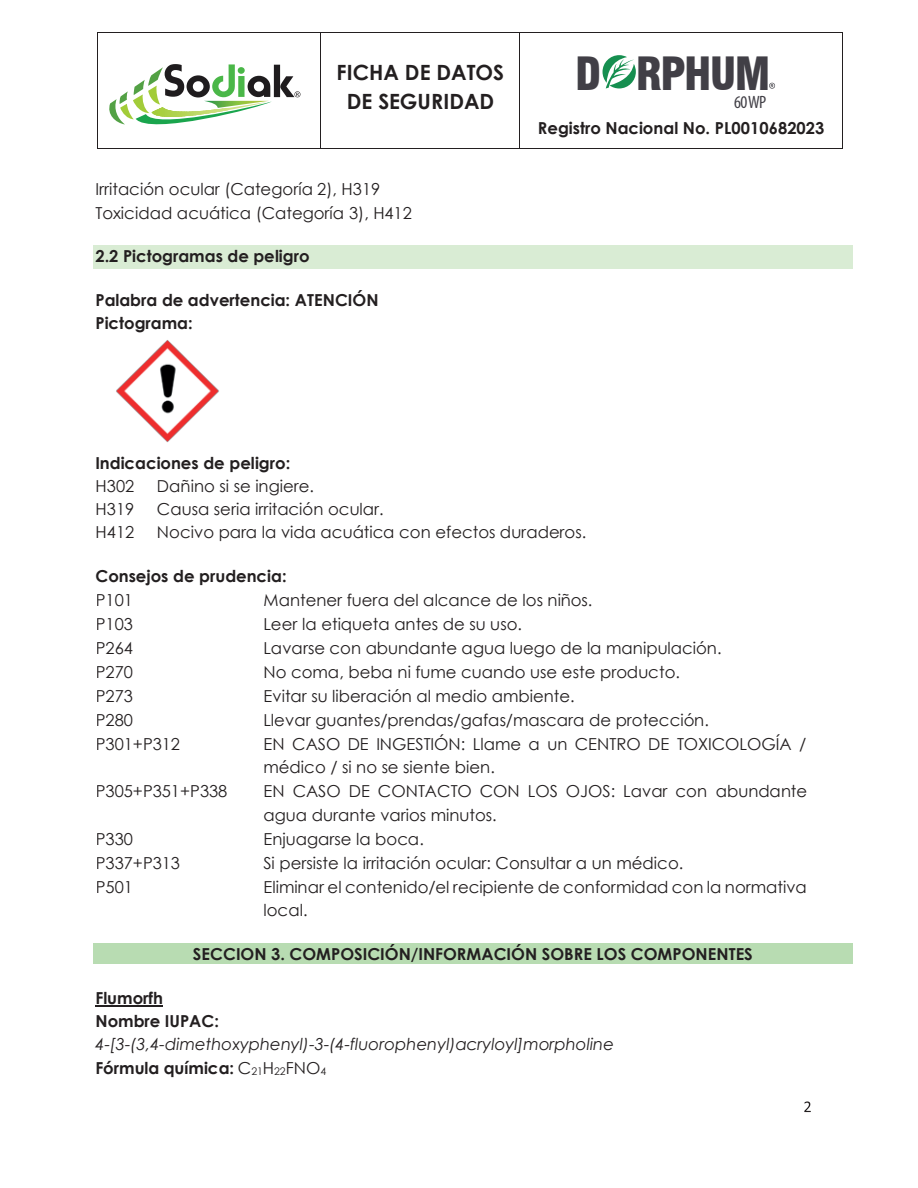
<style>
.page{position:relative;width:918px;height:1188px;background:#fff}
.page>*{position:absolute;margin:0;border:0;box-sizing:border-box;transform-origin:0 0}
.t1{font:900 condensed 44.7px "Swiss 721 BT";letter-spacing:-.04em;color:#413f46}
.t2{font:700 21px/28.2px "Century Gothic";color:#231f20;text-align:center}
.t3{font:condensed 17.85px "Myriad Pro";color:#413f46}
.t4{font:16.5px/23.4px "Century Gothic";color:#231f20}
.t5{font:700 16.5px/23.1px "Century Gothic";color:#231f20}
.t6{font:italic 16.5px/23.4px "Century Gothic";color:#231f20}
.s1{font-weight:700;font-style:normal}
.s2{font-style:normal}
.s3{font-style:normal;font-size:10.5px}
</style>
<div class="page">
<svg style="left:804px;top:1101px;width:7px;height:11px"></svg>
<img style="left:116px;top:340px;width:103px;height:103px">
<div style="left:93px;top:245px;width:760px;height:24px;background:#d9ecd4"></div>
<div style="left:93px;top:943px;width:760px;height:21px;background:#b8dcb2"></div>
<hr style="left:95px;top:1005px;width:68px;height:2px;background:#231f20">
<hr style="left:98px;top:32px;width:222px;height:1px;background:#231f20">
<hr style="left:321px;top:32px;width:199px;height:1px;background:#231f20">
<hr style="left:520px;top:32px;width:322px;height:1px;background:#231f20">
<hr style="left:97px;top:33px;width:1px;height:116px;background:#231f20">
<hr style="left:98px;top:149px;width:222px;height:1px;background:#231f20">
<hr style="left:320px;top:33px;width:1px;height:116px;background:#231f20">
<hr style="left:321px;top:149px;width:199px;height:1px;background:#231f20">
<hr style="left:520px;top:33px;width:1px;height:116px;background:#231f20">
<hr style="left:520px;top:149px;width:322px;height:1px;background:#231f20">
<hr style="left:842px;top:33px;width:1px;height:116px;background:#231f20">
<svg style="left:109px;top:64px;width:191px;height:61px"></svg>
<svg style="left:603px;top:55px;width:33px;height:34px"></svg>
<svg style="left:769px;top:83px;width:6px;height:6px"></svg>
<p class="t2" style="left:337px;top:58px;width:169px">FICHA DE DATOS<br>DE SEGURIDAD</p>
<p class="t4" style="left:95px;top:177px;width:318px">Irritación ocular (Categoría 2), H319<br>Toxicidad acuática (Categoría 3), H412</p>
<p class="t5" style="left:95px;top:244px;width:216px">2.2 Pictogramas de peligro</p>
<p class="t5" style="left:95px;top:288px;width:285px">Palabra de advertencia: ATENCIÓN<br>Pictograma:</p>
<h1 class="t1" style="left:575px;top:47px;width:197px">D RPHUM</h1>
<p class="t3" style="left:734px;top:91px;width:34px">60 WP</p>
<p class="t5" style="left:538px;top:116px;width:288px">Registro Nacional No. PL0010682023</p>
<p class="t5" style="left:95px;top:450px;width:196px">Indicaciones de peligro:</p>
<p class="t4" style="left:95px;top:474px;width:40px">H302</p>
<p class="t4" style="left:157px;top:474px;width:159px">Dañino si se ingiere.</p>
<p class="t4" style="left:95px;top:497px;width:40px">H319</p>
<p class="t4" style="left:157px;top:497px;width:228px">Causa seria irritación ocular.</p>
<p class="t4" style="left:95px;top:520px;width:40px">H412</p>
<p class="t4" style="left:157px;top:520px;width:431px">Nocivo para la vida acuática con efectos duraderos.</p>
<p class="t5" style="left:95px;top:564px;width:193px">Consejos de prudencia:</p>
<p class="t4" style="left:96px;top:588px;width:39px">P101</p>
<p class="t4" style="left:263px;top:588px;width:331px">Mantener fuera del alcance de los niños.</p>
<p class="t4" style="left:96px;top:612px;width:39px">P103</p>
<p class="t4" style="left:263px;top:612px;width:260px">Leer la etiqueta antes de su uso.</p>
<p class="t4" style="left:96px;top:636px;width:39px">P264</p>
<p class="t4" style="left:263px;top:636px;width:460px">Lavarse con abundante agua luego de la manipulación.</p>
<p class="t4" style="left:96px;top:660px;width:39px">P270</p>
<p class="t4" style="left:263px;top:660px;width:418px">No coma, beba ni fume cuando use este producto.</p>
<p class="t4" style="left:96px;top:684px;width:39px">P273</p>
<p class="t4" style="left:263px;top:684px;width:313px">Evitar su liberación al medio ambiente.</p>
<p class="t4" style="left:96px;top:708px;width:39px">P280</p>
<p class="t4" style="left:263px;top:708px;width:447px">Llevar guantes/prendas/gafas/mascara de protección.</p>
<p class="t4" style="left:96px;top:732px;width:86px">P301+P312</p>
<p class="t4" style="left:263px;top:732px;width:545px">EN CASO DE INGESTIÓN: Llame a un CENTRO DE TOXICOLOGÍA / médico / si no se siente bien.</p>
<p class="t4" style="left:96px;top:779px;width:133px">P305+P351+P338</p>
<p class="t4" style="left:263px;top:779px;width:545px">EN CASO DE CONTACTO CON LOS OJOS: Lavar con abundante agua durante varios minutos.</p>
<p class="t4" style="left:96px;top:827px;width:39px">P330</p>
<p class="t4" style="left:263px;top:827px;width:162px">Enjuagarse la boca.</p>
<p class="t4" style="left:96px;top:851px;width:86px">P337+P313</p>
<p class="t4" style="left:263px;top:851px;width:421px">Si persiste la irritación ocular: Consultar a un médico.</p>
<p class="t4" style="left:96px;top:875px;width:39px">P501</p>
<p class="t4" style="left:263px;top:875px;width:545px">Eliminar el contenido/el recipiente de conformidad con la normativa local.</p>
<p class="t5" style="left:193px;top:942px;width:561px">SECCION 3. COMPOSICIÓN/INFORMACIÓN SOBRE LOS COMPONENTES</p>
<p class="t5" style="left:95px;top:985px;width:125px">Flumorfh<br>Nombre IUPAC:</p>
<p class="t6" style="left:95px;top:1032px;width:520px">4-[3-(3,4-dimethoxyphenyl)-3-(4-fluorophenyl)acryloyl]morpholine<br><span class="s1">Fórmula química:</span> <span class="s2">C</span><span class="s3">21</span><span class="s2">H</span><span class="s3">22</span><span class="s2">FNO</span><span class="s3">4</span></p>
</div>
